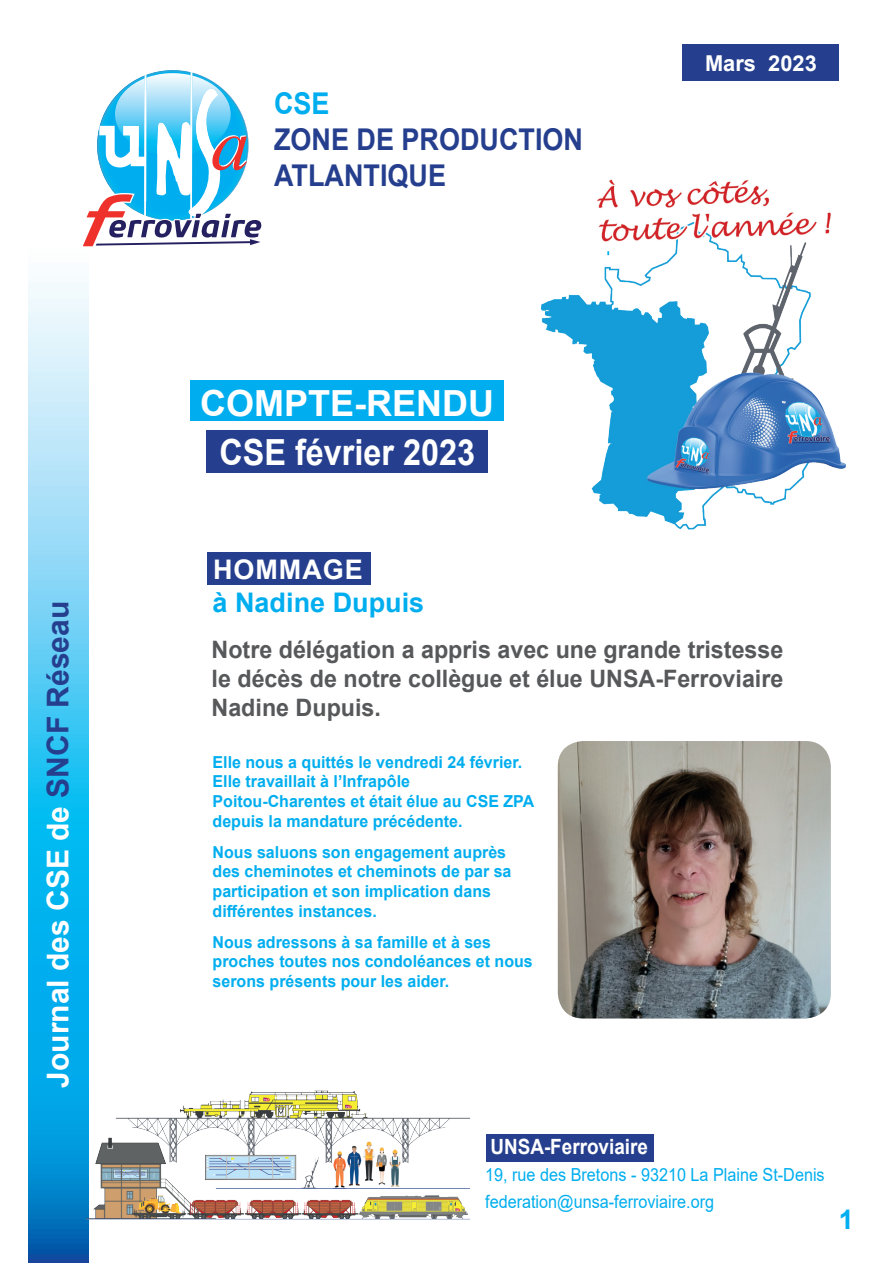
<style>
.page{position:relative;width:893px;height:1263px;background:#fff}
.page>*{position:absolute;margin:0;border:0;box-sizing:border-box;transform-origin:0 0}
.t1{font:700 36px/49.2px "Arial";color:#fff;text-align:center}
.t2{font:700 30px/36px "Arial";color:#253f8e;scale:.9 1}
.t3{font:700 30px "Arial";color:#fff}
.t4{font:700 30px "Arial";color:#00aeef;scale:.9 1}
.t5{font:700 27px "Arial";color:#00aeef}
.t6{font:700 27px "Arial";letter-spacing:.035em;color:#fff}
.t7{font:700 24px/28.8px "Arial";color:#57585a;text-align:justify}
.t8{font:700 21.9px "Arial";color:#fff}
.t9{font:700 21px "Arial";color:#fff;scale:.9 1}
.t10{font:18px/26.1px "Arial";color:#00aeef;scale:.9 1}
.t11{font:700 16.5px/19.8px "Arial";color:#00aeef}
.s1{color:#253f8e}
</style>
<div class="page">
<div style="left:206px;top:431px;width:282px;height:42px;background:#253f8e"></div>
<div style="left:190px;top:381px;width:314px;height:40px;background:#00aeef"></div>
<div style="left:683px;top:44px;width:156px;height:37px;background:#253f8e"></div>
<svg style="left:29px;top:283px;width:59px;height:980px;background:#4cc0ed"></svg>
<div style="left:486px;top:1134px;width:167px;height:27px;background:#253f8e"></div>
<img style="left:87px;top:1081px;width:382px;height:153px">
<img style="left:541px;top:179px;width:305px;height:351px">
<svg style="left:82px;top:70px;width:180px;height:177px"></svg>
<div style="left:207px;top:552px;width:164px;height:32px;background:#253f8e"></div>
<img style="left:558px;top:741px;width:273px;height:277px">
<h2 class="t3" style="left:37px;top:1088px;width:488px;rotate:-90deg">Journal des CSE de <span class="s1">SNCF Réseau</span></h2>
<h2 class="t4" style="left:274px;top:82px;width:63px">CSE</h2>
<h2 class="t2" style="left:274px;top:122px;width:345px">ZONE DE PRODUCTION<br>ATLANTIQUE</h2>
<h3 class="t8" style="left:705px;top:48px;width:113px">Mars 2023</h3>
<h1 class="t1" style="left:200px;top:379px;width:295px">COMPTE-RENDU<br>CSE février 2023</h1>
<h3 class="t6" style="left:213px;top:551px;width:151px">HOMMAGE</h3>
<h3 class="t5" style="left:213px;top:584px;width:213px">à Nadine Dupuis</h3>
<h3 class="t7" style="left:212px;top:636px;width:573px">Notre délégation a appris avec une grande tristesse le décès de notre collègue et élue UNSA-Ferroviaire Nadine Dupuis.</h3>
<p class="t11" style="left:213px;top:752px;width:323px">Elle nous a quittés le vendredi 24 février.<br>Elle travaillait à l’Infrapôle Poitou-Charentes et était élue au CSE ZPA depuis la mandature précédente.</p>
<p class="t11" style="left:213px;top:842px;width:300px">Nous saluons son engagement auprès des cheminotes et cheminots de par sa participation et son implication dans différentes instances.</p>
<p class="t11" style="left:213px;top:932px;width:322px">Nous adressons à sa famille et à ses proches toutes nos condoléances et nous serons présents pour les aider.</p>
<p class="t9" style="left:490px;top:1132px;width:177px">UNSA-Ferroviaire</p>
<p class="t10" style="left:485px;top:1162px;width:379px">19, rue des Bretons - 93210 La Plaine St-Denis federation@unsa-ferroviaire.org</p>
<h3 class="t5" style="left:839px;top:1200px;width:17px">1</h3>
</div>
